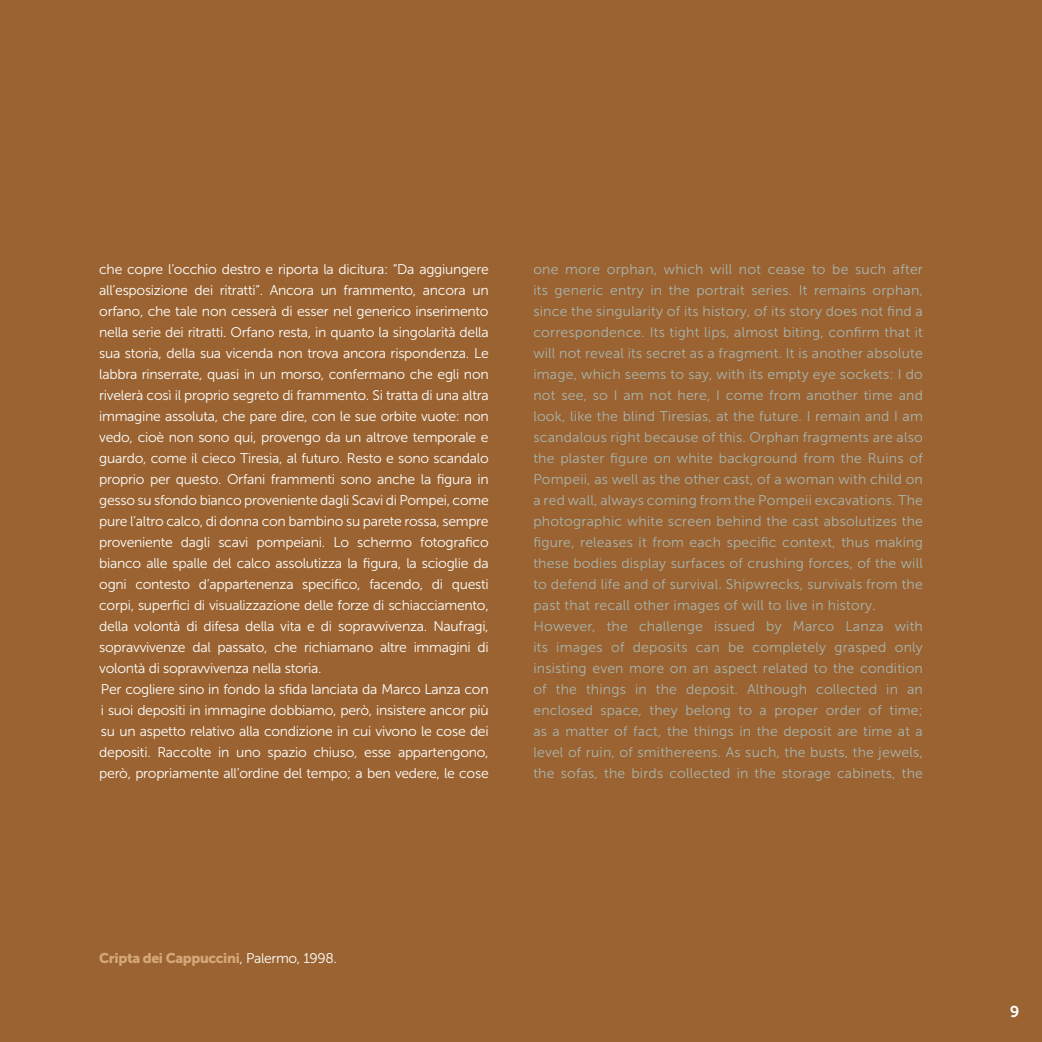
<style>
.page{position:relative;width:1042px;height:1042px;background:#9a6331}
.page>*{position:absolute;margin:0;border:0;box-sizing:border-box;transform-origin:0 0}
.t1{font:15.75px "Museo 700";color:#fff}
.t2{font:14px/21px "Museo Sans 300";letter-spacing:-.02em;color:#fff}
.t3{font:14px/21px "Museo Sans 300";letter-spacing:.015em;color:#a9b5af}
.t4{font:14px "Museo Sans 900";letter-spacing:-.025em;color:#d5a677}
.s1{font-family:"Museo Sans 300";color:#fff}
</style>
<div class="page">
<p class="t2" style="left:99px;top:259px;width:391px">che copre l’occhio destro e riporta la dicitura: “Da aggiungere all’esposizione dei ritratti”. Ancora un frammento, ancora un orfano, che tale non cesserà di esser nel generico inserimento nella serie dei ritratti. Orfano resta, in quanto la singolarità della sua storia, della sua vicenda non trova ancora rispondenza. Le labbra rinserrate, quasi in un morso, confermano che egli non rivelerà così il proprio segreto di frammento. Si tratta di una altra immagine assoluta, che pare dire, con le sue orbite vuote: non vedo, cioè non sono qui, provengo da un altrove temporale e guardo, come il cieco Tiresia, al futuro. Resto e sono scandalo proprio per questo. Orfani frammenti sono anche la figura in gesso su sfondo bianco proveniente dagli Scavi di Pompei, come pure l’altro calco, di donna con bambino su parete rossa, sempre proveniente dagli scavi pompeiani. Lo schermo fotografico bianco alle spalle del calco assolutizza la figura, la scioglie da ogni contesto d’appartenenza specifico, facendo, di questi corpi, superfici di visualizzazione delle forze di schiacciamento, della volontà di difesa della vita e di sopravvivenza. Naufragi, sopravvivenze dal passato, che richiamano altre immagini di volontà di sopravvivenza nella storia.<br>Per cogliere sino in fondo la sfida lanciata da Marco Lanza con i suoi depositi in immagine dobbiamo, però, insistere ancor più su un aspetto relativo alla condizione in cui vivono le cose dei depositi. Raccolte in uno spazio chiuso, esse appartengono, però, propriamente all’ordine del tempo; a ben vedere, le cose</p>
<p class="t3" style="left:533px;top:259px;width:391px">one more orphan, which will not cease to be such after its generic entry in the portrait series. It remains orphan, since the singularity of its history, of its story does not find a correspondence. Its tight lips, almost biting, confirm that it will not reveal its secret as a fragment. It is another absolute image, which seems to say, with its empty eye sockets: I do not see, so I am not here, I come from another time and look, like the blind Tiresias, at the future. I remain and I am scandalous right because of this. Orphan fragments are also the plaster figure on white background from the Ruins of Pompeii, as well as the other cast, of a woman with child on a red wall, always coming from the Pompeii excavations. The photographic white screen behind the cast absolutizes the figure, releases it from each specific context, thus making these bodies display surfaces of crushing forces, of the will to defend life and of survival. Shipwrecks, survivals from the past that recall other images of will to live in history.<br>However, the challenge issued by Marco Lanza with its images of deposits can be completely grasped only insisting even more on an aspect related to the condition of the things in the deposit. Although collected in an enclosed space, they belong to a proper order of time; as a matter of fact, the things in the deposit are time at a level of ruin, of smithereens. As such, the busts, the jewels, the sofas, the birds collected in the storage cabinets, the</p>
<p class="t4" style="left:99px;top:950px;width:239px">Cripta dei Cappuccini<span class="s1">, Palermo, 1998.</span></p>
<p class="t1" style="left:1010px;top:1002px;width:11px">9</p>
</div>
